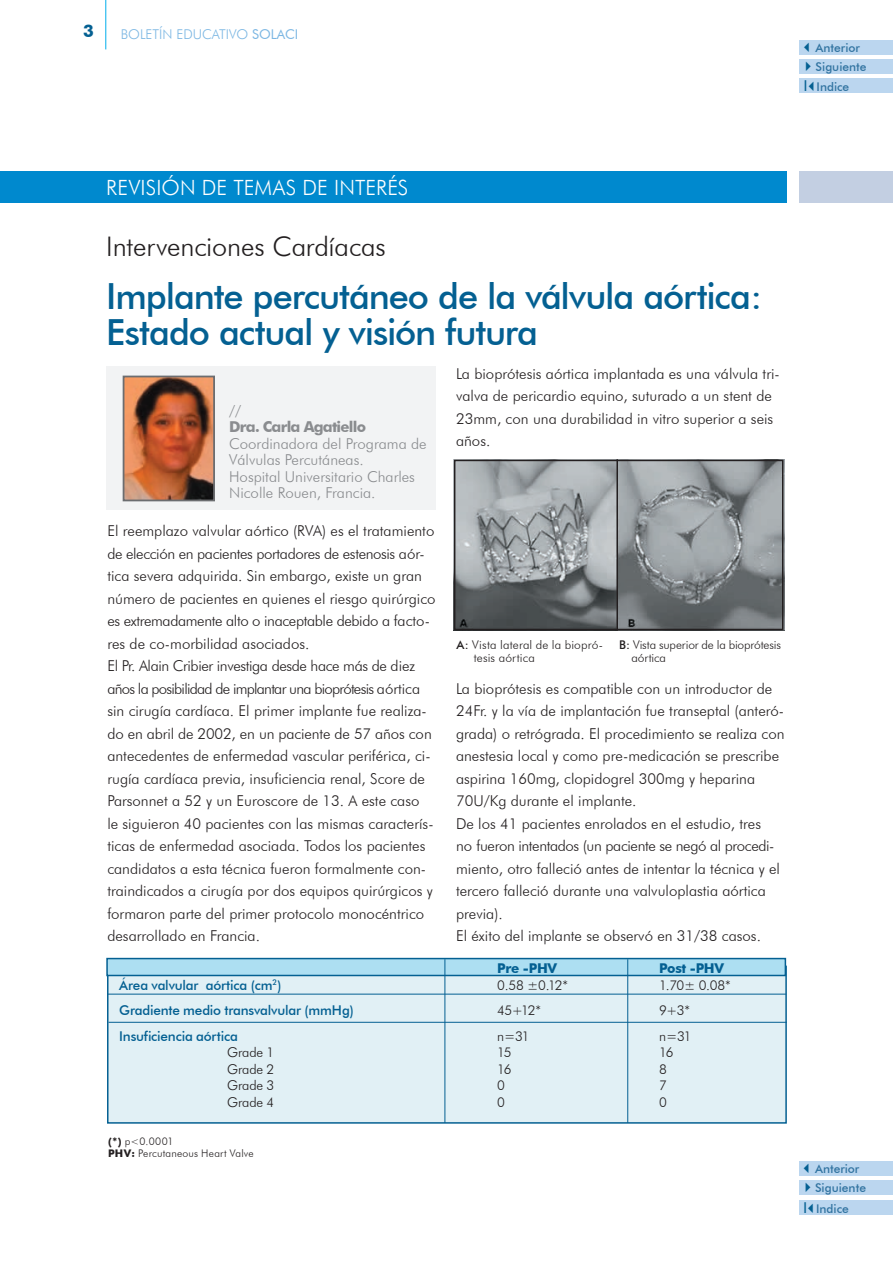
<style>
.page{position:relative;width:893px;height:1263px;background:#fff}
.page>*{position:absolute;margin:0;border:0;box-sizing:border-box;transform-origin:0 0}
.t1{font:500 36px/36px "Futura BT";letter-spacing:-.03em;color:#046092}
.t2{font:300 27px "Futura BT";letter-spacing:-.005em;color:#231f20}
.t3{font:300 21px "Futura BT";letter-spacing:.005em;color:#fff}
.t4{font:700 17.25px "Futura BT";color:#046092}
.t5{font:300 15px/22.5px "Futura BT";color:#231f20}
.t6{font:300 15px/16.5px "Futura BT";color:#8a8c8f}
.t7{font:700 15px "Futura BT";letter-spacing:-.05em;color:#8a8c8f}
.t8{font:500 13.5px "Futura BT";letter-spacing:-.015em;color:#046092}
.t9{font:300 13.5px "Futura BT";letter-spacing:-.015em;color:#231f20}
.t10{font:300 13.5px "Futura BT";color:#7cb7e3}
.t11{font:700 13.5px "Futura BT";letter-spacing:-.025em;color:#046092}
.t12{font:300 12px/13.5px "Futura BT";letter-spacing:.005em;color:#231f20}
.t13{font:500 12px/20.2px "Futura BT";color:#3274a1}
.t14{font:300 10.5px/12px "Futura BT";letter-spacing:.015em;color:#231f20}
.s1{font-weight:400}
.s2{color:#046092}
.s3{font-family:"Arial";font-weight:400;font-size:15px;color:#046092}
.s4{font-weight:500}
.s5{font-weight:700}
</style>
<div class="page">
<hr style="left:105px;top:0;width:1px;height:49px;background:#00aeec">
<div style="left:0;top:171px;width:787px;height:32px;background:#0089ce"></div>
<div style="left:799px;top:171px;width:94px;height:32px;background:#c3cfe2"></div>
<hr style="left:0;top:0;width:1px;height:171px;background:#d5e6f5">
<div style="left:106px;top:367px;width:330px;height:143px;background:#f2f3f4"></div>
<img style="left:126px;top:379px;width:86px;height:119px">
<div style="left:123px;top:376px;width:92px;height:125px;border:2px solid #6c6d70"></div>
<img style="left:454px;top:459px;width:330px;height:172px">
<div style="left:108px;top:966px;width:678px;height:157px;background:#e1f0f5"></div>
<div style="left:107px;top:965px;width:680px;height:159px;border:2px solid #046092"></div>
<div style="left:107px;top:958px;width:678px;height:17px;background:#addff2"></div>
<div style="left:106px;top:958px;width:680px;height:18px;border:2px solid #046092"></div>
<hr style="left:108px;top:994px;width:678px;height:1px;background:#046092">
<hr style="left:109px;top:1022px;width:678px;height:1px;background:#046092">
<hr style="left:444px;top:959px;width:1px;height:164px;background:#046092">
<hr style="left:627px;top:959px;width:1px;height:164px;background:#046092">
<div style="left:454px;top:460px;width:329px;height:170px;border:2px solid #231f20"></div>
<hr style="left:616px;top:459px;width:2px;height:172px;background:#231f20">
<div style="left:799px;top:41px;width:94px;height:14px;background:#bbd6ef"></div>
<div style="left:799px;top:60px;width:94px;height:14px;background:#bbd6ef"></div>
<div style="left:799px;top:79px;width:94px;height:14px;background:#bbd6ef"></div>
<div style="left:799px;top:1162px;width:93px;height:14px;background:#bbd6ef"></div>
<div style="left:799px;top:1181px;width:93px;height:14px;background:#bbd6ef"></div>
<div style="left:799px;top:1200px;width:93px;height:14px;background:#bbd6ef"></div>
<svg style="left:0;top:40px;width:1px;height:33px"></svg>
<svg style="left:0;top:79px;width:1px;height:14px"></svg>
<p class="t4" style="left:83px;top:21px;width:12px">3</p>
<p class="t10" style="left:121px;top:26px;width:179px">BOLETÍN EDUCATIVO <span class="s1">SOLACI</span></p>
<p class="t13" style="left:801px;top:37px;width:61px"><span class="s2">✓</span>Anterior</p>
<p class="t13" style="left:801px;top:56px;width:67px"><span class="s2">✔</span>Siguiente<br><span class="s3">I</span><span class="s2">✓</span>Indice</p>
<h3 class="t3" style="left:106px;top:175px;width:304px">REVISIÓN DE TEMAS DE INTERÉS</h3>
<h2 class="t2" style="left:106px;top:230px;width:281px">Intervenciones Cardíacas</h2>
<h1 class="t1" style="left:106px;top:278px;width:657px">Implante percutáneo de la válvula aórtica:<br>Estado actual y visión futura</h1>
<p class="t6" style="left:229px;top:402px;width:14px">//</p>
<p class="t7" style="left:229px;top:418px;width:138px">Dra. Carla Agatiello</p>
<p class="t6" style="left:229px;top:435px;width:199px">Coordinadora del Programa de<br>Válvulas Percutáneas.<br>Hospital Universitario Charles<br>Nicolle Rouen, Francia.</p>
<p class="t5" style="left:107px;top:519px;width:330px">El reemplazo valvular aórtico (RVA) es el tratamiento de elección en pacientes portadores de estenosis aór&shy;tica severa adquirida. Sin embargo, existe un gran número de pacientes en quienes el riesgo quirúrgico es extremadamente alto o inaceptable debido a facto&shy;res de co-morbilidad asociados.<br>El Pr. Alain Cribier investiga desde hace más de diez años la posibilidad de implantar una bioprótesis aórtica sin cirugía cardíaca. El primer implante fue realiza&shy;do en abril de 2002, en un paciente de 57 años con antecedentes de enfermedad vascular periférica, ci&shy;rugía cardíaca previa, insuficiencia renal, Score de Parsonnet a 52 y un Euroscore de 13. A este caso<br>le siguieron 40 pacientes con las mismas caracterís&shy;ticas de enfermedad asociada. Todos los pacientes candidatos a esta técnica fueron formalmente con&shy;traindicados a cirugía por dos equipos quirúrgicos y formaron parte del primer protocolo monocéntrico desarrollado en Francia.</p>
<p class="t5" style="left:456px;top:362px;width:325px">La bioprótesis aórtica implantada es una válvula tri&shy;valva de pericardio equino, suturado a un stent de 23mm, con una durabilidad in vitro superior a seis años.</p>
<p class="t12" style="left:474px;top:638px;width:131px;text-indent:-17px"><span class="s4">A:</span> Vista lateral de la biopró&shy;tesis aórtica</p>
<p class="t12" style="left:632px;top:638px;width:151px;text-indent:-12px"><span class="s4">B:</span> Vista superior de la bioprótesis aórtica</p>
<p class="t5" style="left:456px;top:677px;width:330px">La bioprótesis es compatible con un introductor de 24Fr. y la vía de implantación fue transeptal (anteró&shy;grada) o retrógrada. El procedimiento se realiza con anestesia local y como pre-medicación se prescribe aspirina 160mg, clopidogrel 300mg y heparina 70U/Kg durante el implante.<br>De los 41 pacientes enrolados en el estudio, tres<br>no fueron intentados (un paciente se negó al procedi&shy;miento, otro falleció antes de intentar la técnica y el tercero falleció durante una valvuloplastia aórtica previa).<br>El éxito del implante se observó en 31/38 casos.</p>
<p class="t11" style="left:497px;top:960px;width:61px">Pre -PHV</p>
<p class="t11" style="left:659px;top:960px;width:66px">Post -PHV</p>
<p class="t8" style="left:119px;top:976px;width:164px">Área valvular aórtica (cm<sup>2</sup>)</p>
<p class="t9" style="left:497px;top:976px;width:72px">0.58 ±0.12*</p>
<p class="t9" style="left:659px;top:976px;width:73px">1.70± 0.08*</p>
<p class="t8" style="left:119px;top:1002px;width:236px">Gradiente medio transvalvular (mmHg)</p>
<p class="t9" style="left:497px;top:1002px;width:45px">45+12*</p>
<p class="t9" style="left:659px;top:1002px;width:32px">9+3*</p>
<p class="t8" style="left:119px;top:1027px;width:120px">Insuficiencia aórtica</p>
<p class="t9" style="left:497px;top:1027px;width:34px">n=31</p>
<p class="t9" style="left:659px;top:1027px;width:34px">n=31</p>
<p class="t9" style="left:227px;top:1044px;width:48px">Grade 1</p>
<p class="t9" style="left:497px;top:1044px;width:16px">15</p>
<p class="t9" style="left:659px;top:1044px;width:16px">16</p>
<p class="t9" style="left:227px;top:1060px;width:48px">Grade 2</p>
<p class="t9" style="left:497px;top:1060px;width:16px">16</p>
<p class="t9" style="left:659px;top:1060px;width:9px">8</p>
<p class="t9" style="left:227px;top:1077px;width:48px">Grade 3</p>
<p class="t9" style="left:497px;top:1077px;width:9px">0</p>
<p class="t9" style="left:659px;top:1077px;width:9px">7</p>
<p class="t9" style="left:227px;top:1093px;width:48px">Grade 4</p>
<p class="t9" style="left:497px;top:1093px;width:9px">0</p>
<p class="t9" style="left:659px;top:1093px;width:9px">0</p>
<p class="t14" style="left:108px;top:1135px;width:147px"><span class="s5">(*)</span> p&lt;0.0001<br><span class="s5">PHV:</span> Percutaneous Heart Valve</p>
<p class="t13" style="left:800px;top:1158px;width:61px"><span class="s2">✓</span>Anterior</p>
<p class="t13" style="left:800px;top:1177px;width:67px"><span class="s2">✔</span>Siguiente<br><span class="s3">I</span><span class="s2">✓</span>Indice</p>
</div>
